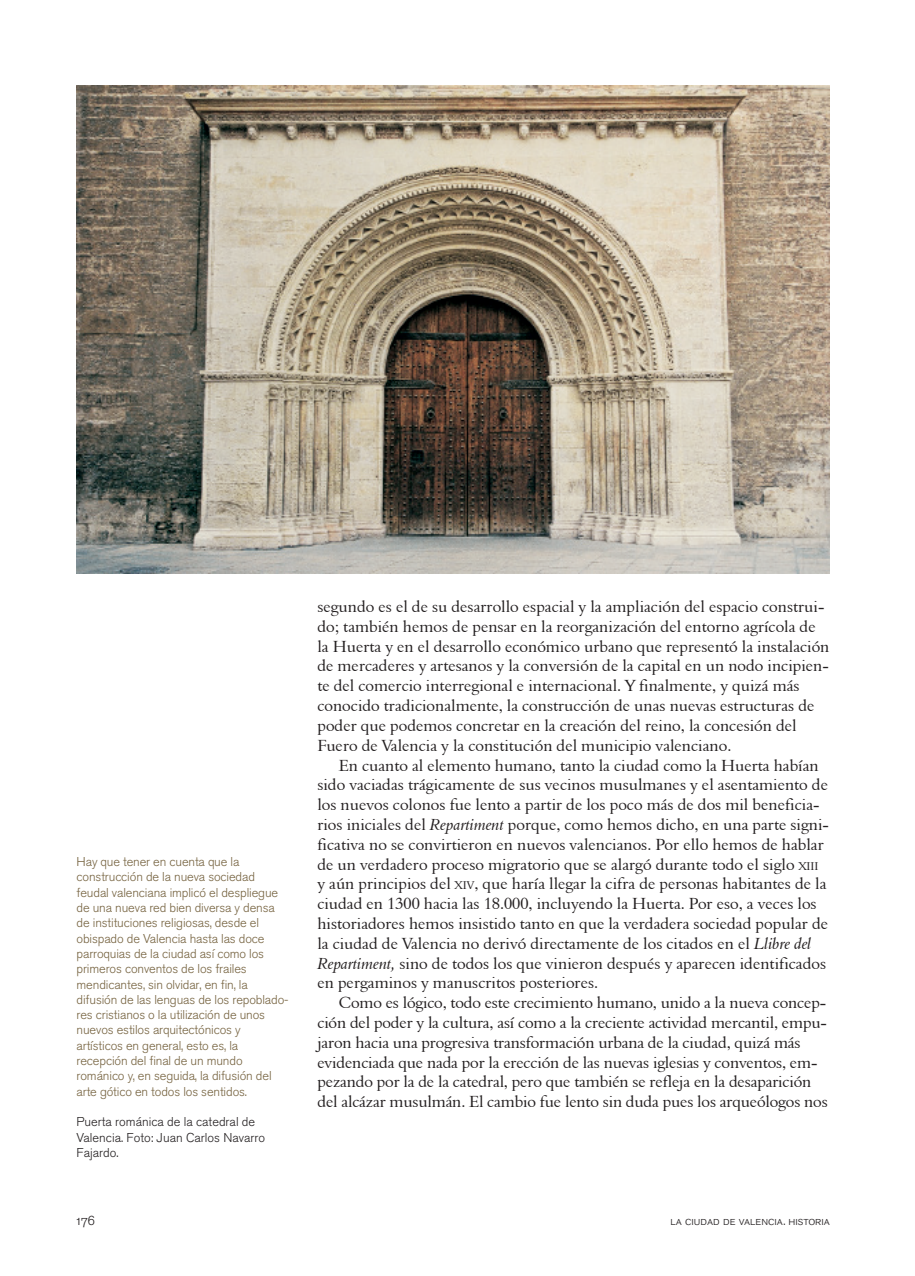
<style>
.page{position:relative;width:915px;height:1276px;background:#fff}
.page>*{position:absolute;margin:0;border:0;box-sizing:border-box;transform-origin:0 0}
.TEXTO{font:16.5px/19.8px "Aldine 401 BT Roman A";color:#231f20}
.t1{font:13.5px "Akzidenz Grotesk BQ Light SC";color:#231f20}
.DESTACADOS{font:300 12.75px/15.3px "Akzidenz Grotesk BQ";letter-spacing:-.01em;color:#766340}
.t2{font:300 12.75px/15.3px "Akzidenz Grotesk BQ";color:#231f20}
.t3{font:12px "Akzidenz Grotesk BQ Light SC";color:#231f20}
.s1{font-family:"Aldine 401 BT Italic A"}
.s2{font-size:11.55px}
</style>
<div class="page">
<img style="left:77px;top:85px;width:752px;height:488px">
<p class="DESTACADOS" style="left:77px;top:854px;width:213px">Hay que tener en cuenta que la construcción de la nueva sociedad feudal valenciana implicó el despliegue de una nueva red bien diversa y densa de instituciones religiosas, desde el obispado de Valencia hasta las doce parroquias de la ciudad así como los primeros conventos de los frailes mendicantes, sin olvidar, en fin, la difusión de las lenguas de los repoblado&shy;res cristianos o la utilización de unos nuevos estilos arquitectónicos y artísticos en general, esto es, la recepción del final de un mundo románico y, en seguida, la difusión del arte gótico en todos los sentidos.</p>
<p class="t2" style="left:77px;top:1114px;width:190px">Puerta románica de la catedral de<br>Valencia. Foto: Juan Carlos Navarro<br>Fajardo.</p>
<p class="TEXTO" style="left:317px;top:596px;width:513px">segundo es el de su desarrollo espacial y la ampliación del espacio construi&shy;do; también hemos de pensar en la reorganización del entorno agrícola de la Huerta y en el desarrollo económico urbano que representó la instalación de mercaderes y artesanos y la conversión de la capital en un nodo incipien&shy;te del comercio interregional e internacional. Y finalmente, y quizá más conocido tradicionalmente, la construcción de unas nuevas estructuras de poder que podemos concretar en la creación del reino, la concesión del Fuero de Valencia y la constitución del municipio valenciano.</p>
<p class="TEXTO" style="left:317px;top:755px;width:513px;text-indent:21px">En cuanto al elemento humano, tanto la ciudad como la Huerta habían sido vaciadas trágicamente de sus vecinos musulmanes y el asentamiento de los nuevos colonos fue lento a partir de los poco más de dos mil beneficia&shy;rios iniciales del <span class="s1">Repartiment</span> porque, como hemos dicho, en una parte signi&shy;ficativa no se convirtieron en nuevos valencianos. Por ello hemos de hablar de un verdadero proceso migratorio que se alargó durante todo el siglo <span class="s2">XIII </span>y aún principios del <span class="s2">XIV</span>, que haría llegar la cifra de personas habitantes de la ciudad en 1300 hacia las 18.000, incluyendo la Huerta. Por eso, a veces los historiadores hemos insistido tanto en que la verdadera sociedad popular de la ciudad de Valencia no derivó directamente de los citados en el <span class="s1">Llibre del Repartiment,</span> sino de todos los que vinieron después y aparecen identificados en pergaminos y manuscritos posteriores.</p>
<p class="TEXTO" style="left:317px;top:992px;width:511px;text-indent:21px">Como es lógico, todo este crecimiento humano, unido a la nueva concep&shy;ción del poder y la cultura, así como a la creciente actividad mercantil, empu&shy;jaron hacia una progresiva transformación urbana de la ciudad, quizá más evidenciada que nada por la erección de las nuevas iglesias y conventos, em&shy;pezando por la de la catedral, pero que también se refleja en la desaparición del alcázar musulmán. El cambio fue lento sin duda pues los arqueólogos nos</p>
<p class="t1" style="left:77px;top:1212px;width:20px">176</p>
<p class="t3" style="left:670px;top:1213px;width:161px">la ciudad de valencia. historia</p>
</div>
